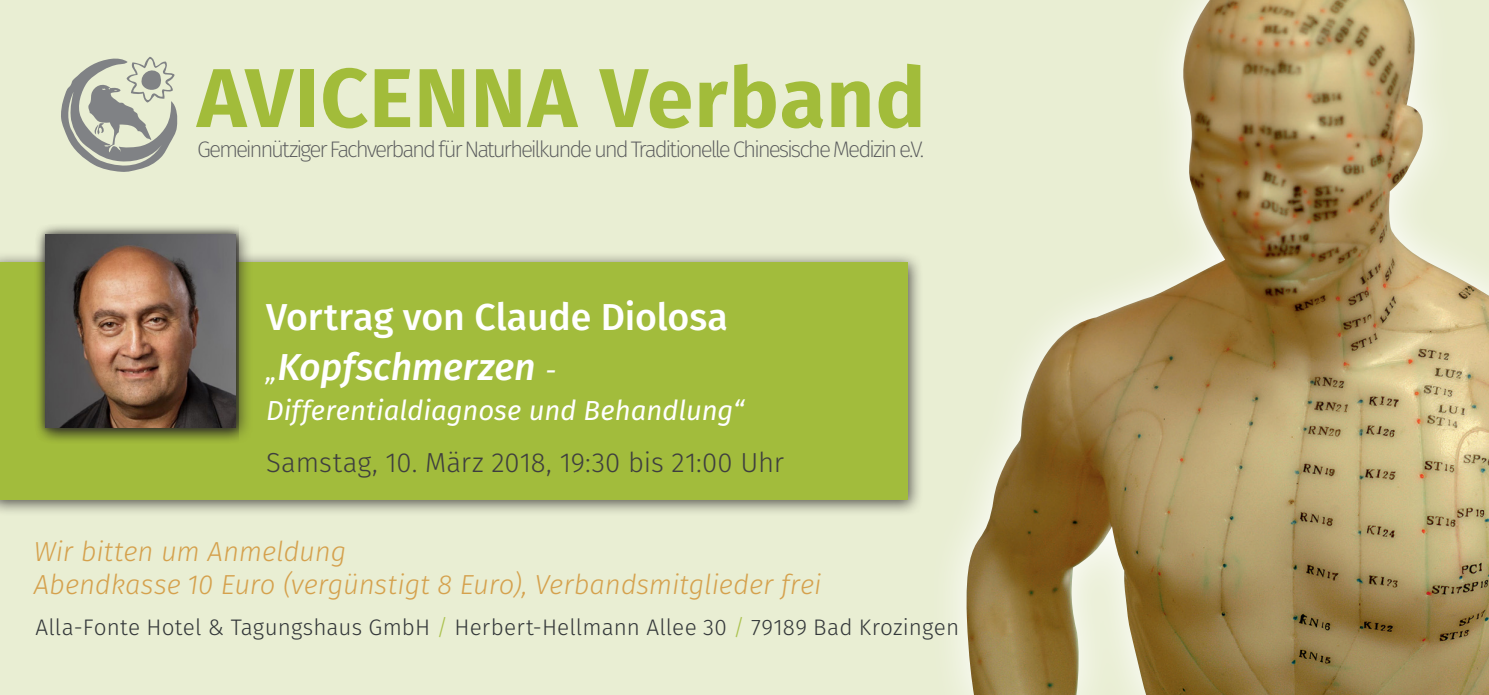
<style>
.page{position:relative;width:1489px;height:695px;background:#fff}
.page>*{position:absolute;margin:0;border:0;box-sizing:border-box;transform-origin:0 0}
.PLAKAT_Fusszeile{font:700 83.25px "Fira Sans";letter-spacing:.015em;color:#a2bc3a}
.Vortrag_Head{font:500 37.5px "Fira Sans";letter-spacing:-.005em;color:#fff}
.Vortrag_Head-2{font:italic 500 37.5px "Fira Sans";letter-spacing:-.005em;color:#fff}
.Vortrag_Kosten{font:italic 300 27.5px "Fira Sans";letter-spacing:-.005em;color:#d5a14d}
.Vortrag_Head-3{font:300 27.5px "Fira Sans";letter-spacing:-.005em;color:#3e3e3f}
.Vortrag_Head-4{font:italic 27.5px "Fira Sans";color:#fff}
.PLAKAT_Fusszeile-2{font:200 22.5px "Fira Sans";letter-spacing:-.095em;color:#57585a}
.Vortrag_Ort{font:300 22.5px "Fira Sans";letter-spacing:.005em;color:#333739}
.s1{font-weight:400;font-size:27.5px}
.s2{color:#aac14c}
</style>
<div class="page">
<div style="left:0;top:0;width:1488px;height:694px;background:#e9eed3"></div>
<img style="left:964px;top:0;width:524px;height:694px">
<div style="left:0;top:251px;width:923px;height:265px;background:#231f20;opacity:.75"></div>
<div style="left:0;top:262px;width:907px;height:238px;background:#a2bc3c"></div>
<svg style="left:61px;top:57px;width:117px;height:115px"></svg>
<div style="left:33px;top:222px;width:220px;height:222px;background:#231f20;opacity:.75"></div>
<div style="left:34px;top:223px;width:205px;height:220px;background:#231f20;opacity:.75"></div>
<div style="left:40px;top:229px;width:199px;height:204px;background:#3e3e3f;opacity:.5"></div>
<img style="left:46px;top:234px;width:190px;height:193px">
<p class="PLAKAT_Fusszeile" style="left:197px;top:40px;width:730px">AVICENNA Verband</p>
<p class="PLAKAT_Fusszeile-2" style="left:197px;top:133px;width:728px">Gemeinnütziger Fachverband für Naturheilkunde und Traditionelle Chinesische Medizin e.V.</p>
<p class="Vortrag_Head" style="left:266px;top:290px;width:463px">Vortrag von Claude Diolosa</p>
<p class="Vortrag_Head-2" style="left:266px;top:340px;width:292px"><span class="s1">„</span>Kopfschmerzen <span class="s1">-</span></p>
<p class="Vortrag_Head-4" style="left:266px;top:391px;width:479px">Differentialdiagnose und Behandlung“</p>
<p class="Vortrag_Head-3" style="left:266px;top:443px;width:519px">Samstag, 10. März 2018, 19:30 bis 21:00 Uhr</p>
<p class="Vortrag_Kosten" style="left:34px;top:532px;width:314px">Wir bitten um Anmeldung</p>
<p class="Vortrag_Kosten" style="left:34px;top:565px;width:789px">Abendkasse 10 Euro (vergünstigt 8 Euro), Verbandsmitglieder frei</p>
<p class="Vortrag_Ort" style="left:35px;top:611px;width:925px">Alla-Fonte Hotel &amp; Tagungshaus GmbH <span class="s2">/</span> Herbert-Hellmann Allee 30 <span class="s2">/</span> 79189 Bad Krozingen</p>
</div>
